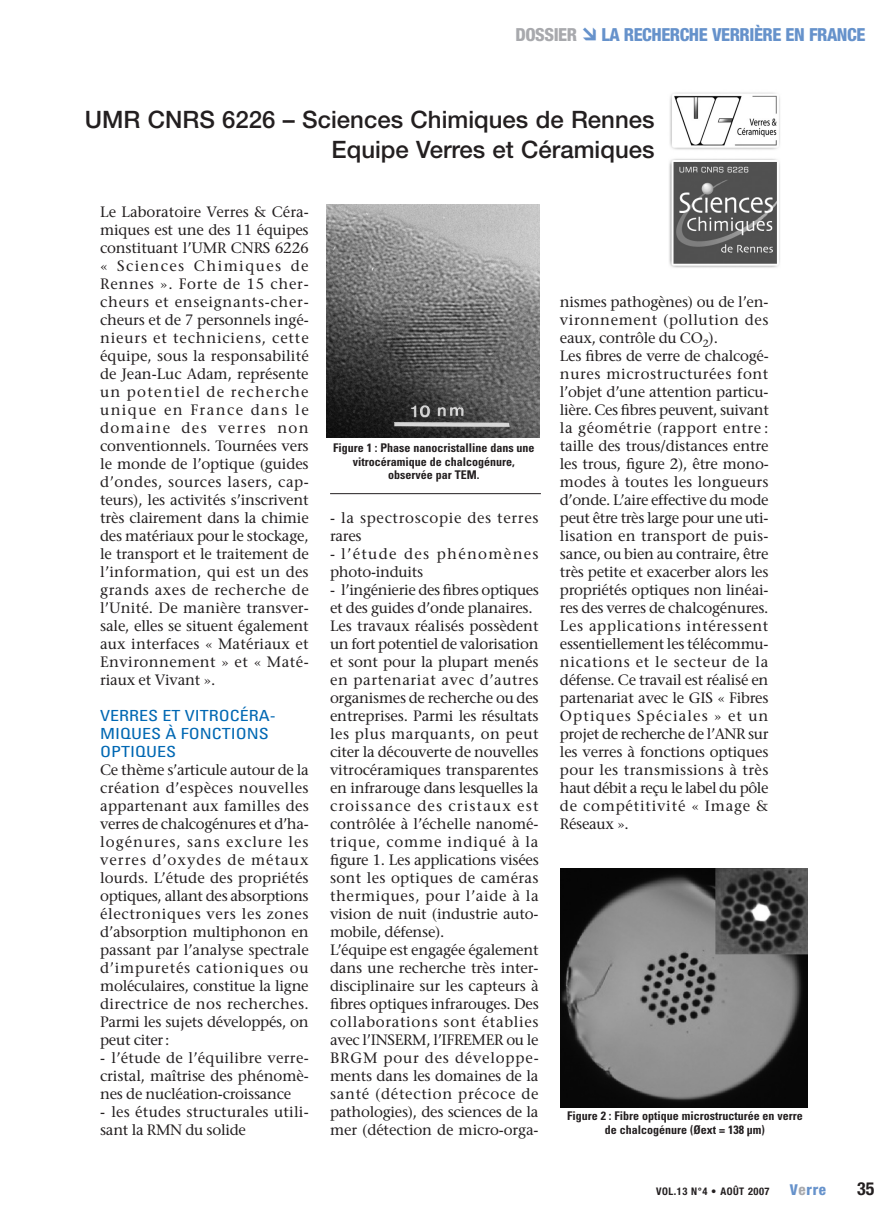
<style>
.page{position:relative;width:893px;height:1212px;background:#fff}
.page>*{position:absolute;margin:0;border:0;box-sizing:border-box;transform-origin:0 0}
.t1{font:500 24px/30px "Helvetica Neue";color:#231f20;text-align:right}
.t2{font:800 condensed 18px "Helvetica Neue";letter-spacing:-.025em;color:#6692cb}
.t3{font:800 condensed 18px "Helvetica Neue";letter-spacing:-.025em;color:#a8a9ad}
.t4{font:700 condensed 18px "Helvetica Neue";color:#231f20}
.t5{font:condensed 15.3px/18px "Univers";color:#0168b3;scale:1.18 1}
.t6{font:15px/18px "Stone Serif";letter-spacing:-.01em;color:#231f20;text-align:justify}
.t7{font:15px/18px "Stone Serif";letter-spacing:.015em;color:#231f20}
.t8{font:15px/18px "Stone Serif";letter-spacing:.085em;color:#231f20}
.t9{font:15px/18px "Stone Serif";letter-spacing:.045em;color:#231f20}
.t10{font:800 condensed 15px "Helvetica Neue";letter-spacing:.045em;color:#6692cb}
.t11{font:700 condensed 12px/13.5px "Univers";color:#231f20;text-align:center}
.t12{font:700 condensed 10.5px "Helvetica Neue";letter-spacing:.05em;color:#231f20}
.s1{color:#a8a9ad}
</style>
<div class="page">
<img style="left:670px;top:92px;width:110px;height:58px">
<img style="left:669px;top:158px;width:111px;height:110px">
<img style="left:326px;top:205px;width:213px;height:232px">
<img style="left:560px;top:869px;width:248px;height:238px">
<hr style="left:330px;top:493px;width:211px;height:1px;background:#231f20">
<p class="t3" style="left:516px;top:28px;width:63px">DOSSIER</p>
<p class="t2" style="left:601px;top:28px;width:265px">LA RECHERCHE VERRIÈRE EN FRANCE</p>
<h1 class="t1" style="left:85px;top:107px;width:571px">UMR CNRS 6226 – Sciences Chimiques de Rennes<br>Equipe Verres et Céramiques</h1>
<p class="t6" style="left:100px;top:204px;width:210px">Le Laboratoire Verres &amp; Céra&shy;miques est une des 11 équipes constituant l’UMR CNRS 6226 « Sciences Chimiques de Rennes ». Forte de 15 cher&shy;cheurs et enseignants-cher&shy;cheurs et de 7 personnels ingé&shy;nieurs et techniciens, cette équipe, sous la responsabilité de Jean-Luc Adam, représente un potentiel de recherche unique en France dans le domaine des verres non conventionnels. Tournées vers le monde de l’optique (guides d’ondes, sources lasers, cap&shy;teurs), les activités s’inscrivent très clairement dans la chimie des matériaux pour le stockage, le transport et le traitement de l’information, qui est un des grands axes de recherche de l’Unité. De manière transver&shy;sale, elles se situent également aux interfaces « Matériaux et Environnement » et « Maté&shy;riaux et Vivant ».</p>
<p class="t5" style="left:100px;top:708px;width:150px">VERRES ET VITROCÉRA-<br>MIQUES À FONCTIONS<br>OPTIQUES</p>
<p class="t6" style="left:100px;top:762px;width:210px">Ce thème s’articule autour de la création d’espèces nouvelles appartenant aux familles des verres de chalcogénures et d’ha&shy;logénures, sans exclure les verres d’oxydes de métaux lourds. L’étude des propriétés optiques, allant des absorptions électroniques vers les zones d’absorption multiphonon en passant par l’analyse spectrale d’impuretés cationiques ou moléculaires, constitue la ligne directrice de nos recherches.<br>Parmi les sujets développés, on peut citer:</p>
<p class="t6" style="left:100px;top:1050px;width:210px">- l’étude de l’équilibre verre&shy;cristal, maîtrise des phénomè&shy;nes de nucléation-croissance</p>
<p class="t7" style="left:100px;top:1104px;width:210px">- les études structurales utili&shy;sant la RMN du solide</p>
<p class="t11" style="left:333px;top:442px;width:203px">Figure 1 : Phase nanocristalline dans une vitrocéramique de chalcogénure, observée par TEM.</p>
<p class="t9" style="left:330px;top:510px;width:210px">- la spectroscopie des terres rares</p>
<p class="t8" style="left:330px;top:546px;width:210px">- l’étude des phénomènes photo-induits</p>
<p class="t6" style="left:330px;top:582px;width:210px;text-align:left">- l’ingénierie des fibres optiques et des guides d’onde planaires.<br>Les travaux réalisés possèdent un fort potentiel de valorisation et sont pour la plupart menés en partenariat avec d’autres organismes de recherche ou des entreprises. Parmi les résultats les plus marquants, on peut citer la découverte de nouvelles vitrocéramiques transparentes en infrarouge dans lesquelles la croissance des cristaux est contrôlée à l’échelle nanomé&shy;trique, comme indiqué à la figure 1. Les applications visées sont les optiques de caméras thermiques, pour l’aide à la vision de nuit (industrie auto&shy;mobile, défense).<br>L’équipe est engagée également dans une recherche très inter&shy;disciplinaire sur les capteurs à fibres optiques infrarouges. Des collaborations sont établies avec l’INSERM, l’IFREMER ou le<br>BRGM pour des développe&shy;ments dans les domaines de la santé (détection précoce de pathologies), des sciences de la mer (détection de micro-orga-</p>
<p class="t6" style="left:560px;top:294px;width:211px;text-align:left">nismes pathogènes) ou de l’en&shy;vironnement (pollution des eaux, contrôle du CO<sub>2</sub>).<br>Les fibres de verre de chalcogé&shy;nures microstructurées font l’objet d’une attention particu&shy;lière. Ces fibres peuvent, suivant la géométrie (rapport entre : taille des trous/distances entre les trous, figure 2), être mono&shy;modes à toutes les longueurs d’onde. L’aire effective du mode peut être très large pour une uti&shy;lisation en transport de puis&shy;sance, ou bien au contraire, être très petite et exacerber alors les propriétés optiques non linéai&shy;res des verres de chalcogénures.<br>Les applications intéressent essentiellement les télécommu&shy;nications et le secteur de la défense. Ce travail est réalisé en partenariat avec le GIS « Fibres<br>Optiques Spéciales » et un projet de recherche de l’ANR sur les verres à fonctions optiques pour les transmissions à très haut débit a reçu le label du pôle de compétitivité « Image &amp;<br>Réseaux ».</p>
<p class="t11" style="left:567px;top:1110px;width:237px">Figure 2 : Fibre optique microstructurée en verre de chalcogénure (Øext = 138 µm)</p>
<p class="t12" style="left:656px;top:1187px;width:115px">VOL.13 N°4 • AOÛT 2007</p>
<p class="t10" style="left:790px;top:1184px;width:38px">V<span class="s1">e</span>rre</p>
<p class="t4" style="left:857px;top:1182px;width:19px">35</p>
</div>
